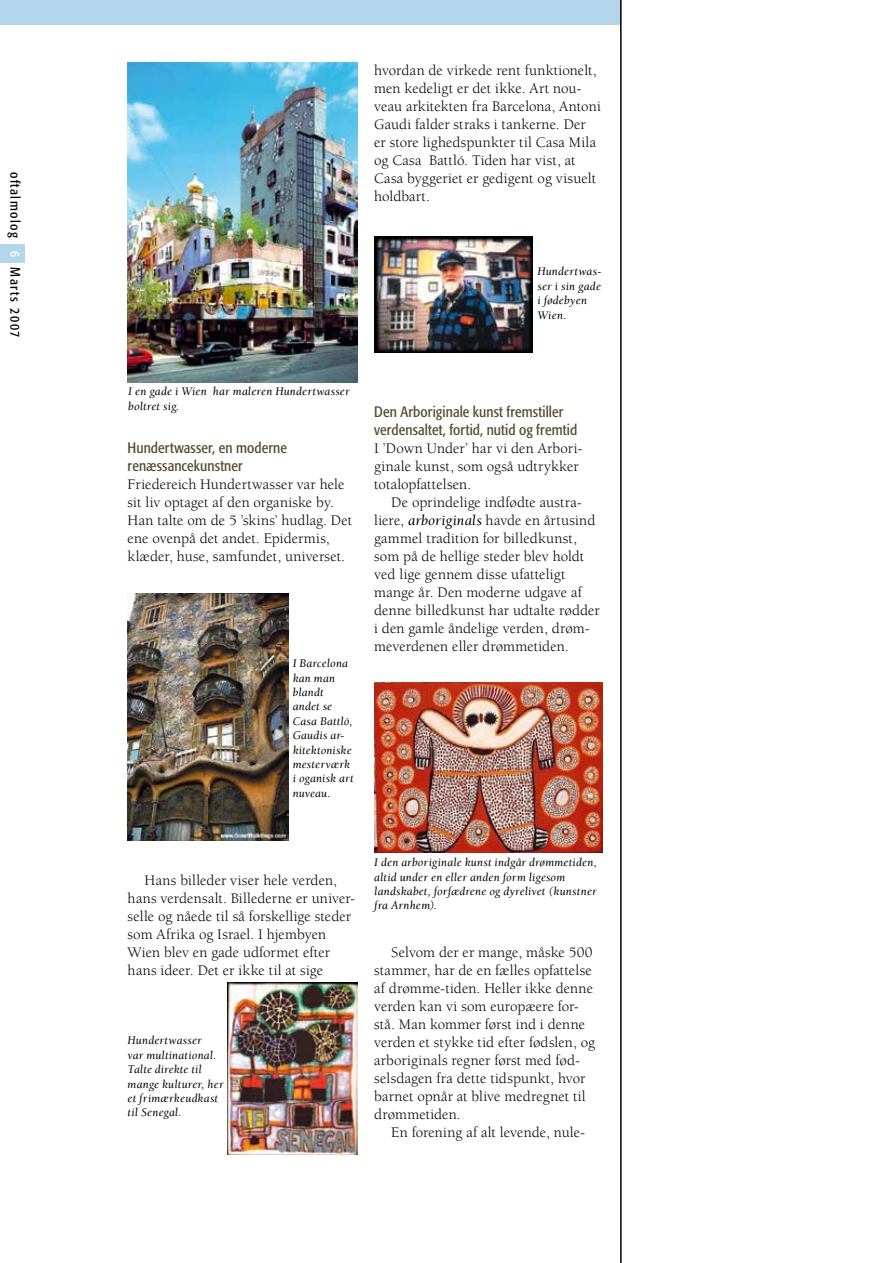
<style>
.page{position:relative;width:893px;height:1263px;background:#fff}
.page>*{position:absolute;margin:0;border:0;box-sizing:border-box;transform-origin:0 0}
.t1{font:15px/18px "Berkeley";letter-spacing:.005em;color:#000}
.t2{font:condensed 15px/18px "Formata";letter-spacing:.01em;color:#554b2d}
.t3{font:condensed 13.5px "Formata";letter-spacing:.1em;color:#000}
.t4{font:italic 12px/14.4px "Berkeley";letter-spacing:.015em;color:#000}
.s1{font-style:italic}
</style>
<div class="page">
<div style="left:0;top:244px;width:25px;height:19px;background:#b4d6eb"></div>
<div style="left:435px;top:0;width:458px;height:25px;background:#b4d6eb"></div>
<div style="left:0;top:0;width:435px;height:25px;background:#b4d6eb"></div>
<svg style="left:620px;top:0;width:273px;height:1263px"></svg>
<img style="left:128px;top:62px;width:230px;height:320px">
<img style="left:128px;top:593px;width:161px;height:247px">
<img style="left:227px;top:982px;width:130px;height:172px">
<img style="left:374px;top:236px;width:159px;height:116px">
<img style="left:374px;top:682px;width:228px;height:170px">
<p class="t3" style="left:23px;top:172px;width:67px;rotate:90deg">oftalmolog</p>
<p class="t3" style="left:23px;top:267px;width:71px;rotate:90deg">Marts 2007</p>
<p class="t1" style="left:374px;top:62px;width:228px">hvordan de virkede rent funktionelt, men kedeligt er det ikke. Art nou&shy;veau arkitekten fra Barcelona, Antoni Gaudi falder straks i tankerne. Der er store lighedspunkter til Casa Mila og Casa Battló. Tiden har vist, at Casa byggeriet er gedigent og visuelt holdbart.</p>
<p class="t4" style="left:537px;top:265px;width:65px">Hundertwas&shy;ser i sin gade i fødebyen<br>Wien.</p>
<p class="t4" style="left:128px;top:385px;width:223px">I en gade i Wien har maleren Hundertwasser boltret sig.</p>
<p class="t2" style="left:128px;top:439px;width:161px">Hundertwasser, en moderne renæssancekunstner</p>
<p class="t1" style="left:128px;top:476px;width:226px">Friedereich Hundertwasser var hele sit liv optaget af den organiske by.<br>Han talte om de 5 ’skins’ hudlag. Det ene ovenpå det andet. Epidermis, klæder, huse, samfundet, universet.</p>
<p class="t4" style="left:293px;top:656px;width:63px">I Barcelona kan man blandt andet se<br>Casa Battló,<br>Gaudis ar&shy;kitektoniske mesterværk i oganisk art nuveau.</p>
<p class="t2" style="left:374px;top:403px;width:204px">Den Arboriginale kunst fremstiller verdensaltet, fortid, nutid og fremtid</p>
<p class="t1" style="left:374px;top:440px;width:210px">I ’Down Under’ har vi den Arbori&shy;ginale kunst, som også udtrykker totalopfattelsen.</p>
<p class="t1" style="left:374px;top:494px;width:227px;text-indent:17px">De oprindelige indfødte austra&shy;liere, <span class="s1">arboriginals</span> havde en årtusind gammel tradition for billedkunst, som på de hellige steder blev holdt ved lige gennem disse ufatteligt mange år. Den moderne udgave af denne billedkunst har udtalte rødder i den gamle åndelige verden, drøm&shy;meverdenen eller drømmetiden.</p>
<p class="t1" style="left:128px;top:872px;width:229px;text-indent:17px">Hans billeder viser hele verden, hans verdensalt. Billederne er univer&shy;selle og nåede til så forskellige steder som Afrika og Israel. I hjembyen Wien blev en gade udformet efter hans ideer. Det er ikke til at sige</p>
<p class="t4" style="left:128px;top:1034px;width:98px">Hundertwasser<br>var multinational.<br>Talte direkte til mange kulturer, her et frimærkeudkast til Senegal.</p>
<p class="t4" style="left:374px;top:855px;width:224px">I den arboriginale kunst indgår drømmetiden, altid under en eller anden form ligesom landskabet, forfædrene og dyrelivet (kunstner fra Arnhem).</p>
<p class="t1" style="left:374px;top:944px;width:222px;text-indent:17px">Selvom der er mange, måske 500 stammer, har de en fælles opfattelse af drømme-tiden. Heller ikke denne verden kan vi som europæere for&shy;stå. Man kommer først ind i denne verden et stykke tid efter fødslen, og arboriginals regner først med fød&shy;selsdagen fra dette tidspunkt, hvor barnet opnår at blive medregnet til drømmetiden.</p>
<p class="t1" style="left:391px;top:1124px;width:195px">En forening af alt levende, nule-</p>
</div>
